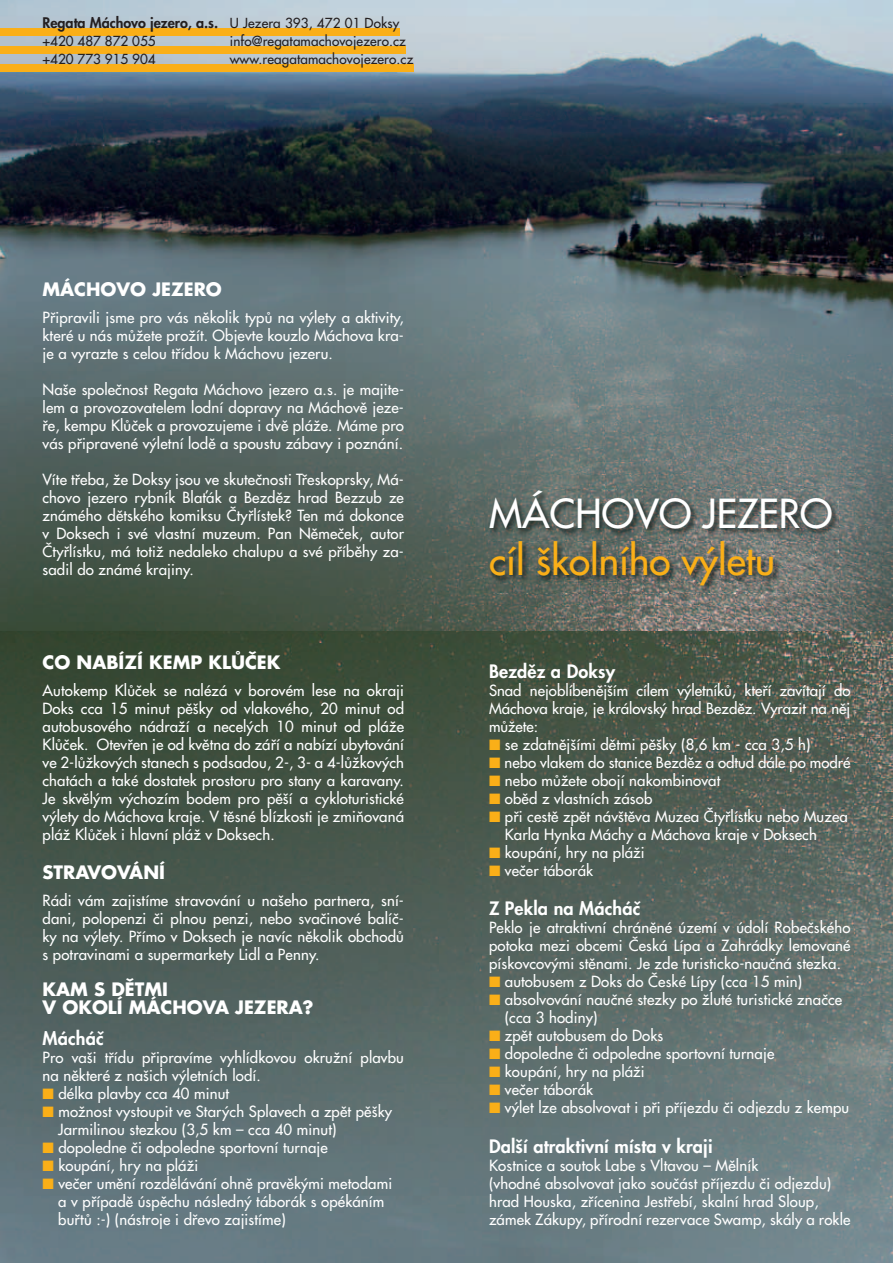
<style>
.page{position:relative;width:893px;height:1263px;background:#fff}
.page>*{position:absolute;margin:0;border:0;box-sizing:border-box;transform-origin:0 0}
.t1{font:39px "Futura CE";color:#faaf18}
.t2{font:39px "Futura CE";color:#fff}
.t3{font:700 18px/18px "Futura CE";color:#fff}
.t4{font:800 18px "Futura CE";letter-spacing:.01em;color:#fff}
.t5{font:15px/18px "Futura CE";letter-spacing:.01em;color:#fff;text-align:justify}
.t6{font:800 14.25px "Futura CE";color:#231f20}
.t7{font:13.5px "Futura CE";letter-spacing:.01em;color:#231f20}
.s1{font-weight:400;font-size:13.5px}
.s2{font-family:"Zapf Din Itc L";color:#faaf18}
</style>
<div class="page">
<img style="left:0;top:0;width:893px;height:1263px">
<img style="left:488px;top:490px;width:351px;height:103px">
<div style="left:0;top:28px;width:400px;height:8px;background:#faaf18"></div>
<div style="left:0;top:46px;width:406px;height:8px;background:#faaf18"></div>
<div style="left:0;top:64px;width:413px;height:8px;background:#faaf18"></div>
<p class="t6" style="left:43px;top:14px;width:359px">Regata Máchovo jezero, a.s. <span class="s1">U Jezera 393, 472 01 Doksy</span></p>
<p class="t7" style="left:43px;top:33px;width:115px">+420 487 872 055</p>
<p class="t7" style="left:230px;top:33px;width:178px">info@regatamachovojezero.cz</p>
<p class="t7" style="left:43px;top:51px;width:115px">+420 773 915 904</p>
<p class="t7" style="left:230px;top:51px;width:185px">www.reagatamachovojezero.cz</p>
<p class="t3" style="left:43px;top:280px;width:181px">MÁCHOVO JEZERO</p>
<p class="t5" style="left:43px;top:309px;width:363px">Připravili jsme pro vás několik typů na výlety a aktivity, které u nás můžete prožít. Objevte kouzlo Máchova kra&shy;je a vyrazte s celou třídou k Máchovu jezeru.</p>
<p class="t5" style="left:43px;top:381px;width:363px">Naše společnost Regata Máchovo jezero a.s. je majite&shy;lem a provozovatelem lodní dopravy na Máchově jeze&shy;ře, kempu Klůček a provozujeme i dvě pláže. Máme pro vás připravené výletní lodě a spoustu zábavy i poznání.</p>
<p class="t5" style="left:43px;top:471px;width:363px">Víte třeba, že Doksy jsou ve skutečnosti Třeskoprsky, Má&shy;chovo jezero rybník Blaťák a Bezděz hrad Bezzub ze známého dětského komiksu Čtyřlístek? Ten má dokonce v Doksech i své vlastní muzeum. Pan Němeček, autor Čtyřlístku, má totiž nedaleko chalupu a své příběhy za&shy;sadil do známé krajiny.</p>
<p class="t3" style="left:43px;top:653px;width:239px">CO NABÍZÍ KEMP KLŮČEK</p>
<p class="t5" style="left:43px;top:681px;width:363px">Autokemp Klůček se nalézá v borovém lese na okraji Doks cca 15 minut pěšky od vlakového, 20 minut od autobusového nádraží a necelých 10 minut od pláže Klůček. Otevřen je od května do září a nabízí ubytování ve 2-lůžkových stanech s podsadou, 2-, 3- a 4-lůžkových chatách a také dostatek prostoru pro stany a karavany.<br>Je skvělým výchozím bodem pro pěší a cykloturistické výlety do Máchova kraje. V těsné blízkosti je zmiňovaná pláž Klůček i hlavní pláž v Doksech.</p>
<p class="t3" style="left:43px;top:863px;width:124px">STRAVOVÁNÍ</p>
<p class="t5" style="left:43px;top:892px;width:363px">Rádi vám zajistíme stravování u našeho partnera, sní&shy;dani, polopenzi či plnou penzi, nebo svačinové balíč&shy;ky na výlety. Přímo v Doksech je navíc několik obchodů s potravinami a supermarkety Lidl a Penny.</p>
<p class="t3" style="left:43px;top:980px;width:273px">KAM S DĚTMI<br>V OKOLÍ MÁCHOVA JEZERA?</p>
<p class="t4" style="left:43px;top:1026px;width:63px">Mácháč</p>
<p class="t5" style="left:43px;top:1048px;width:363px">Pro vaši třídu připravíme vyhlídkovou okružní plavbu na některé z našich výletních lodí.</p>
<p class="t5" style="left:43px;top:1084px;width:188px"><span class="s2">■</span> délka plavby cca 40 minut</p>
<p class="t5" style="left:58px;top:1102px;width:336px;text-indent:-16px"><span class="s2">■</span> možnost vystoupit ve Starých Splavech a zpět pěšky<br>Jarmilinou stezkou (3,5 km – cca 40 minut)</p>
<p class="t5" style="left:43px;top:1138px;width:287px"><span class="s2">■</span> dopoledne či odpoledne sportovní turnaje</p>
<p class="t5" style="left:43px;top:1156px;width:157px"><span class="s2">■</span> koupání, hry na pláži</p>
<p class="t5" style="left:58px;top:1174px;width:335px;text-align:left;text-indent:-16px"><span class="s2">■</span> večer umění rozdělávání ohně pravěkými metodami a v případě úspěchu následný táborák s opékáním buřtů :-) (nástroje i dřevo zajistíme)</p>
<h1 class="t2" style="left:489px;top:490px;width:345px">MÁCHOVO JEZERO</h1>
<h1 class="t1" style="left:489px;top:537px;width:288px">cíl školního výletu</h1>
<p class="t4" style="left:489px;top:659px;width:128px">Bezděz a Doksy</p>
<p class="t5" style="left:489px;top:681px;width:363px">Snad nejoblíbenějším cílem výletníků, kteří zavítají do Máchova kraje, je královský hrad Bezděz. Vyrazit na něj můžete:</p>
<p class="t5" style="left:489px;top:735px;width:323px"><span class="s2">■</span> se zdatnějšími dětmi pěšky (8,6 km - cca 3,5 h)</p>
<p class="t5" style="left:489px;top:753px;width:363px"><span class="s2">■</span> nebo vlakem do stanice Bezděz a odtud dále po modré</p>
<p class="t5" style="left:489px;top:771px;width:233px"><span class="s2">■</span> nebo můžete obojí nakombinovat</p>
<p class="t5" style="left:489px;top:789px;width:165px"><span class="s2">■</span> oběd z vlastních zásob</p>
<p class="t5" style="left:505px;top:807px;width:345px;text-indent:-16px"><span class="s2">■</span> při cestě zpět návštěva Muzea Čtyřlístku nebo Muzea<br>Karla Hynka Máchy a Máchova kraje v Doksech</p>
<p class="t5" style="left:489px;top:843px;width:157px"><span class="s2">■</span> koupání, hry na pláži</p>
<p class="t5" style="left:489px;top:861px;width:106px"><span class="s2">■</span> večer táborák</p>
<p class="t4" style="left:489px;top:897px;width:153px">Z Pekla na Mácháč</p>
<p class="t5" style="left:489px;top:919px;width:363px">Peklo je atraktivní chráněné území v údolí Robečského potoka mezi obcemi Česká Lípa a Zahrádky lemované pískovcovými stěnami. Je zde turisticko-naučná stezka.</p>
<p class="t5" style="left:489px;top:973px;width:315px"><span class="s2">■</span> autobusem z Doks do České Lípy (cca 15 min)</p>
<p class="t5" style="left:505px;top:991px;width:339px;text-indent:-16px"><span class="s2">■</span> absolvování naučné stezky po žluté turistické značce (cca 3 hodiny)</p>
<p class="t5" style="left:489px;top:1027px;width:176px"><span class="s2">■</span> zpět autobusem do Doks</p>
<p class="t5" style="left:489px;top:1045px;width:287px"><span class="s2">■</span> dopoledne či odpoledne sportovní turnaje</p>
<p class="t5" style="left:489px;top:1063px;width:157px"><span class="s2">■</span> koupání, hry na pláži</p>
<p class="t5" style="left:489px;top:1081px;width:106px"><span class="s2">■</span> večer táborák</p>
<p class="t5" style="left:489px;top:1099px;width:362px"><span class="s2">■</span> výlet lze absolvovat i při příjezdu či odjezdu z kempu</p>
<p class="t4" style="left:489px;top:1134px;width:225px">Další atraktivní místa v kraji</p>
<p class="t5" style="left:489px;top:1156px;width:363px;text-align:left">Kostnice a soutok Labe s Vltavou – Mělník<br>(vhodné absolvovat jako součást příjezdu či odjezdu) hrad Houska, zřícenina Jestřebí, skalní hrad Sloup, zámek Zákupy, přírodní rezervace Swamp, skály a rokle</p>
</div>
